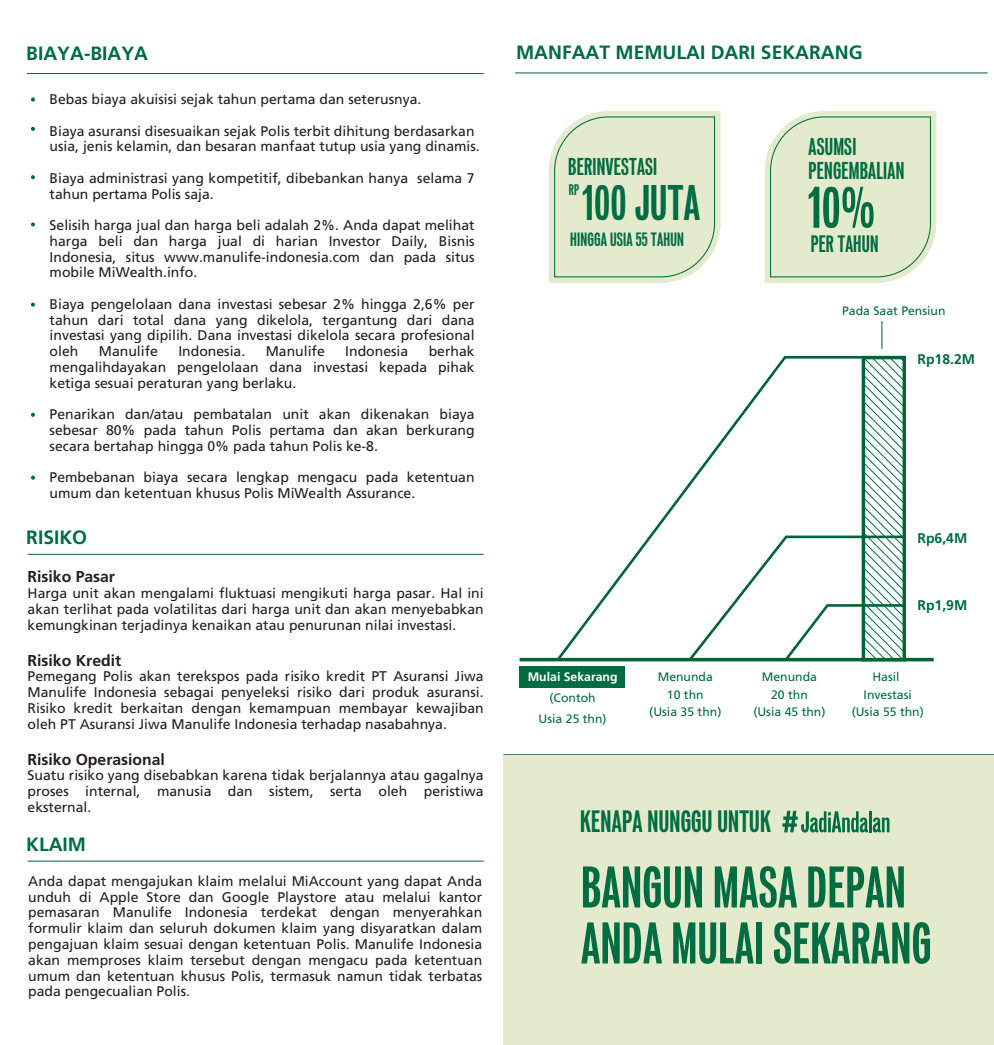
<style>
.page{position:relative;width:994px;height:1045px;background:#fff}
.page>*{position:absolute;margin:0;border:0;box-sizing:border-box;transform-origin:0 0}
.t1{font:53.2px/56px "Vonnes Bold Comp";letter-spacing:.01em;color:#006c42}
.t2{font:45.5px "Vonnes Bold Comp";letter-spacing:.01em;color:#006c42}
.t3{font:28.18px "Vonnes Bold Comp";letter-spacing:.01em;color:#006c42}
.t4{font:22.22px/24.5px "Vonnes Bold Comp";letter-spacing:.01em;color:#006c42}
.t5{font:21.53px "Vonnes Bold Comp";letter-spacing:.01em;color:#006c42}
.t6{font:700 19.25px "Frutiger";color:#006c42}
.t7{font:17.5px "Vonnes Bold Comp";letter-spacing:.01em;color:#006c42}
.t8{font:700 15.75px "Frutiger";color:#231f20}
.t9{font:14px/15.8px "Frutiger";color:#231f20;text-align:justify}
.t10{font:700 14px "Frutiger";color:#006c42}
.t11{font:14px "Vonnes Bold Comp";color:#006c42}
.t12{font:12.25px/17.5px "Frutiger";color:#006c42;text-align:center}
.t13{font:700 12.25px "Frutiger";color:#fff}
</style>
<div class="page">
<hr style="left:27px;top:73px;width:457px;height:1px;background:#066637">
<hr style="left:515px;top:72px;width:473px;height:1px;background:#066637">
<hr style="left:28px;top:554px;width:456px;height:1px;background:#066637">
<hr style="left:28px;top:860px;width:456px;height:1px;background:#066637">
<hr style="left:520px;top:658px;width:414px;height:3px;background:#006437">
<svg style="left:503px;top:754px;width:491px;height:2px"></svg>
<svg style="left:554px;top:355px;width:352px;height:307px"></svg>
<svg style="left:687px;top:356px;width:220px;height:306px"></svg>
<svg style="left:31px;top:97px;width:4px;height:5px"></svg>
<svg style="left:31px;top:127px;width:4px;height:4px"></svg>
<svg style="left:31px;top:175px;width:4px;height:4px"></svg>
<svg style="left:31px;top:222px;width:4px;height:4px"></svg>
<svg style="left:31px;top:303px;width:4px;height:4px"></svg>
<svg style="left:31px;top:413px;width:4px;height:4px"></svg>
<svg style="left:31px;top:475px;width:4px;height:5px"></svg>
<svg style="left:549px;top:111px;width:172px;height:172px"></svg>
<svg style="left:765px;top:111px;width:171px;height:172px"></svg>
<svg style="left:881px;top:321px;width:1px;height:28px"></svg>
<div style="left:503px;top:756px;width:491px;height:289px;background:#e4ebcc"></div>
<div style="left:519px;top:666px;width:105px;height:22px;background:#006c42"></div>
<svg style="left:782px;top:811px;width:107px;height:21px"></svg>
<h3 class="t6" style="left:26px;top:42px;width:123px">BIAYA-BIAYA</h3>
<h3 class="t6" style="left:516px;top:41px;width:348px">MANFAAT MEMULAI DARI SEKARANG</h3>
<p class="t9" style="left:50px;top:91px;width:373px">Bebas biaya akuisisi sejak tahun pertama dan seterusnya.</p>
<p class="t9" style="left:50px;top:123px;width:432px">Biaya asuransi disesuaikan sejak Polis terbit dihitung berdasarkan usia, jenis kelamin, dan besaran manfaat tutup usia yang dinamis.</p>
<p class="t9" style="left:50px;top:170px;width:427px">Biaya administrasi yang kompetitif, dibebankan hanya selama 7 tahun pertama Polis saja.</p>
<p class="t9" style="left:50px;top:217px;width:427px">Selisih harga jual dan harga beli adalah 2%. Anda dapat melihat harga beli dan harga jual di harian Investor Daily, Bisnis Indonesia, situs www.manulife-indonesia.com dan pada situs mobile MiWealth.info.</p>
<p class="t9" style="left:50px;top:296px;width:427px">Biaya pengelolaan dana investasi sebesar 2% hingga 2,6% per tahun dari total dana yang dikelola, tergantung dari dana investasi yang dipilih. Dana investasi dikelola secara profesional oleh</p>
<p class="t9" style="left:99px;top:343px;width:61px">Manulife</p>
<p class="t9" style="left:178px;top:343px;width:68px">Indonesia.</p>
<p class="t9" style="left:266px;top:343px;width:61px">Manulife</p>
<p class="t9" style="left:345px;top:343px;width:65px">Indonesia</p>
<p class="t9" style="left:50px;top:343px;width:427px;text-indent:379px">berhak mengalihdayakan pengelolaan dana investasi kepada pihak ketiga sesuai peraturan yang berlaku.</p>
<p class="t9" style="left:50px;top:406px;width:427px">Penarikan dan/atau pembatalan unit akan dikenakan biaya sebesar 80% pada tahun Polis pertama dan akan berkurang secara bertahap hingga 0% pada tahun Polis ke-8.</p>
<p class="t9" style="left:50px;top:469px;width:427px">Pembebanan biaya secara lengkap mengacu pada ketentuan umum dan ketentuan khusus Polis MiWealth Assurance.</p>
<h3 class="t6" style="left:26px;top:526px;width:62px">RISIKO</h3>
<p class="t8" style="left:28px;top:567px;width:89px">Risiko Pasar</p>
<p class="t9" style="left:28px;top:585px;width:458px">Harga unit akan mengalami fluktuasi mengikuti harga pasar. Hal ini akan terlihat pada volatilitas dari harga unit dan akan menyebabkan kemungkinan terjadinya kenaikan atau penurunan nilai investasi.</p>
<p class="t8" style="left:28px;top:651px;width:95px">Risiko Kredit</p>
<p class="t9" style="left:28px;top:668px;width:458px">Pemegang Polis akan terekspos pada risiko kredit PT Asuransi Jiwa Manulife Indonesia sebagai penyeleksi risiko dari produk asuransi.<br>Risiko kredit berkaitan dengan kemampuan membayar kewajiban oleh PT Asuransi Jiwa Manulife Indonesia terhadap nasabahnya.</p>
<p class="t8" style="left:28px;top:750px;width:139px">Risiko Operasional</p>
<p class="t9" style="left:28px;top:767px;width:458px">Suatu risiko yang disebabkan karena tidak berjalannya atau gagalnya proses internal, manusia dan sistem, serta oleh peristiwa eksternal.</p>
<h3 class="t6" style="left:26px;top:833px;width:61px">KLAIM</h3>
<p class="t9" style="left:28px;top:873px;width:456px">Anda dapat mengajukan klaim melalui MiAccount yang dapat Anda unduh di Apple Store dan Google Playstore atau melalui kantor pemasaran Manulife Indonesia terdekat dengan menyerahkan formulir klaim dan seluruh dokumen klaim yang disyaratkan dalam pengajuan klaim sesuai dengan ketentuan Polis. Manulife Indonesia akan memproses klaim tersebut dengan mengacu pada ketentuan umum dan ketentuan khusus Polis, termasuk namun tidak terbatas pada pengecualian Polis.</p>
<h3 class="t4" style="left:568px;top:154px;width:91px">BERINVESTASI</h3>
<p class="t11" style="left:569px;top:181px;width:12px">RP</p>
<p class="t7" style="left:570px;top:228px;width:115px">HINGGA USIA 55 TAHUN</p>
<h2 class="t2" style="left:583px;top:174px;width:119px">100 JUTA</h2>
<h3 class="t4" style="left:809px;top:133px;width:97px">ASUMSI<br>PENGEMBALIAN</h3>
<h1 class="t1" style="left:809px;top:178px;width:68px">10%</h1>
<h3 class="t5" style="left:811px;top:230px;width:69px">PER TAHUN</h3>
<p class="t12" style="left:842px;top:302px;width:105px">Pada Saat Pensiun</p>
<p class="t10" style="left:918px;top:351px;width:59px">Rp18.2M</p>
<p class="t10" style="left:918px;top:530px;width:51px">Rp6,4M</p>
<p class="t10" style="left:918px;top:596px;width:51px">Rp1,9M</p>
<p class="t13" style="left:528px;top:670px;width:91px">Mulai Sekarang</p>
<p class="t12" style="left:539px;top:687px;width:70px;line-height:21px">(Contoh<br>Usia 25 thn)</p>
<p class="t12" style="left:649px;top:668px;width:74px">Menunda<br>10 thn<br>(Usia 35 thn)</p>
<p class="t12" style="left:753px;top:668px;width:74px">Menunda<br>20 thn<br>(Usia 45 thn)</p>
<p class="t12" style="left:852px;top:668px;width:74px">Hasil<br>Investasi (Usia 55 thn)</p>
<h3 class="t3" style="left:580px;top:804px;width:192px">KENAPA NUNGGU UNTUK</h3>
<h1 class="t1" style="left:581px;top:858px;width:352px">BANGUN MASA DEPAN<br>ANDA MULAI SEKARANG</h1>
</div>
